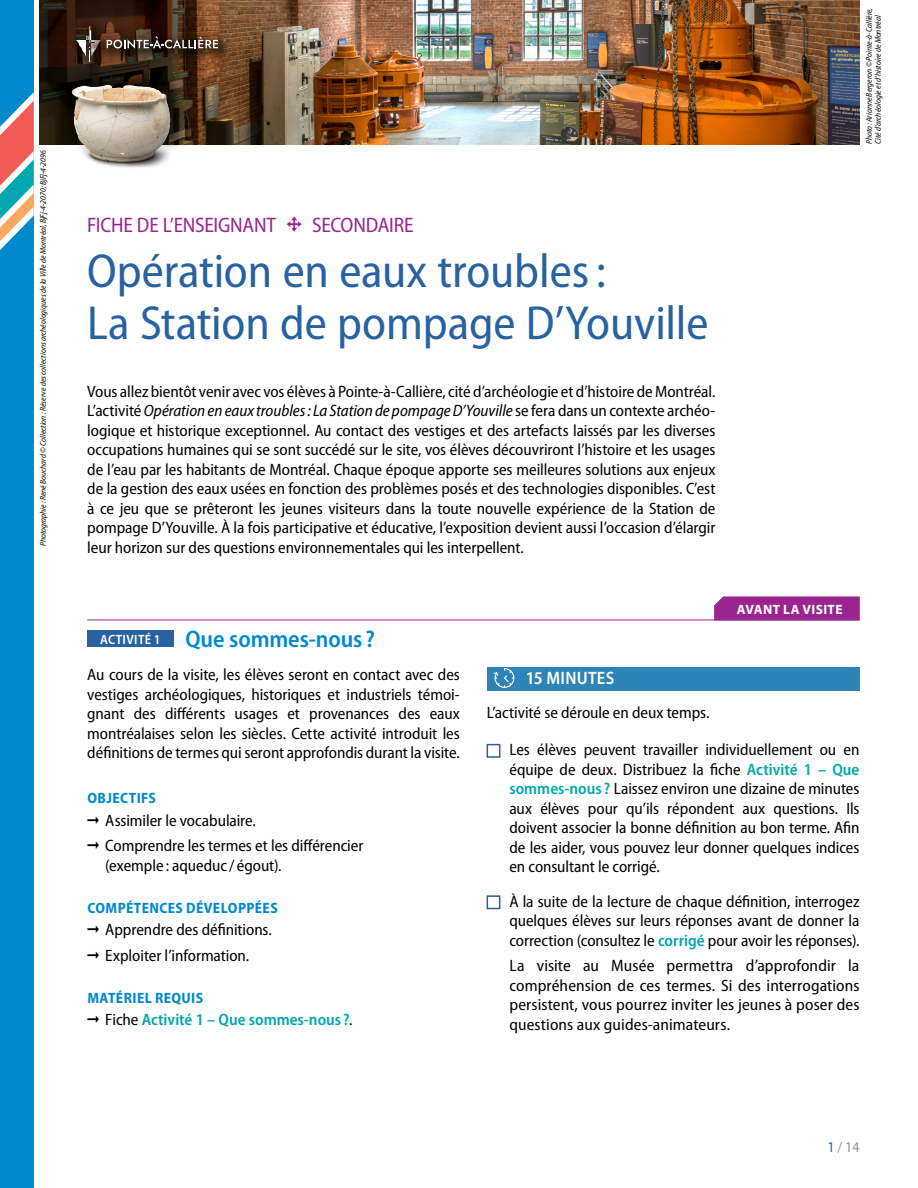
<style>
.page{position:relative;width:918px;height:1188px;background:#fff}
.page>*{position:absolute;margin:0;border:0;box-sizing:border-box;transform-origin:0 0}
.t1{font:semi-condensed 48px/52.5px "Myriad Pro";letter-spacing:-.005em;color:#2862a0}
.t2{font:600 semi-condensed 24px "Myriad Pro";letter-spacing:-.005em;color:#008acd}
.t3{font:semi-condensed 21px "Myriad Pro";letter-spacing:-.015em;color:#9a258f}
.t4{font:600 semi-condensed 18px "Myriad Pro";letter-spacing:.015em;color:#fff}
.t5{font:semi-condensed 16.5px/19.5px "Myriad Pro";letter-spacing:-.005em;color:#000;text-align:justify}
.t6{font:600 semi-condensed 16.5px "Myriad Pro";color:#00a7b0}
.t7{font:700 semi-condensed 15px "Myriad Pro";letter-spacing:.025em;color:#008acd}
.t8{font:semi-condensed 15px "Myriad Pro";color:#939598}
.t9{font:700 13.5px "Myriad Pro";letter-spacing:.025em;color:#fff}
.t10{font:italic semi-condensed 8.25px/9px "Myriad Pro";color:#000}
.s1{font-style:italic}
.s2{font-size:13.5px;color:#fff}
.s3{color:#000}
.s4{font-weight:400;color:#000}
.s5{font-weight:600;color:#00a7b0}
.s6{color:#2862a0}
</style>
<div class="page">
<img style="left:40px;top:0;width:820px;height:144px">
<div style="left:0;top:0;width:34px;height:1188px;background:#008acd"></div>
<svg style="left:0;top:92px;width:34px;height:158px"></svg>
<div style="left:65px;top:68px;width:124px;height:83px;background:#000;opacity:.67"></div>
<img style="left:67px;top:79px;width:108px;height:89px">
<div style="left:69px;top:18px;width:163px;height:58px;background:#000;opacity:.5"></div>
<svg style="left:76px;top:26px;width:25px;height:36px"></svg>
<svg style="left:107px;top:36px;width:111px;height:13px"></svg>
<hr style="left:87px;top:620px;width:772px;height:1px;background:#9a258f">
<div style="left:87px;top:630px;width:86px;height:17px;background:#2862a0"></div>
<div style="left:487px;top:667px;width:373px;height:24px;background:#2e83b7"></div>
<div style="left:714px;top:596px;width:146px;height:24px;background:#9a258f"></div>
<svg style="left:493px;top:668px;width:22px;height:20px"></svg>
<div style="left:487px;top:744px;width:13px;height:14px;border:2px solid #2862a0"></div>
<div style="left:487px;top:895px;width:13px;height:14px;border:2px solid #2862a0"></div>
<svg style="left:287px;top:216px;width:15px;height:16px"></svg>
<p class="t10" style="left:39px;top:546px;width:397px;rotate:-90deg">Photographie : René Bouchard © Collection : Réserve des collections archéologiques de la Ville de Montréal, BjFj-4-2070; BjFj-4-2096</p>
<p class="t10" style="left:865px;top:144px;width:138px;rotate:-90deg">Photo : Arianne Bergeron © Pointe-à-Callière,<br>Cité d'archéologie et d'histoire de Montréal</p>
<p class="t3" style="left:87px;top:213px;width:191px">FICHE DE L’ENSEIGNANT</p>
<p class="t3" style="left:312px;top:213px;width:103px">SECONDAIRE</p>
<h1 class="t1" style="left:87px;top:246px;width:623px">Opération en eaux troubles:<br>La Station de pompage D’Youville</h1>
<p class="t5" style="left:87px;top:382px;width:630px">Vous allez bientôt venir avec vos élèves à Pointe-à-Callière, cité d’archéologie et d’histoire de Montréal.<br>L’activité <span class="s1">Opération en eaux troubles: La Station de pompage D’Youville</span> se fera dans un contexte archéo&shy;logique et historique exceptionnel. Au contact des vestiges et des artefacts laissés par les diverses occupations humaines qui se sont succédé sur le site, vos élèves découvriront l’histoire et les usages de l’eau par les habitants de Montréal. Chaque époque apporte ses meilleures solutions aux enjeux de la gestion des eaux usées en fonction des problèmes posés et des technologies disponibles. C’est à ce jeu que se prêteront les jeunes visiteurs dans la toute nouvelle expérience de la Station de pompage D’Youville. À la fois participative et éducative, l’exposition devient aussi l’occasion d’élargir leur horizon sur des questions environnementales qui les interpellent.</p>
<p class="t9" style="left:737px;top:601px;width:107px">AVANT LA VISITE</p>
<h2 class="t2" style="left:100px;top:626px;width:276px"><span class="s2">ACTIVITÉ 1</span> Que sommes-nous?</h2>
<p class="t5" style="left:87px;top:665px;width:374px">Au cours de la visite, les élèves seront en contact avec des vestiges archéologiques, historiques et industriels témoi&shy;gnant des différents usages et provenances des eaux montréalaises selon les siècles. Cette activité introduit les définitions de termes qui seront approfondis durant la visite.</p>
<p class="t7" style="left:87px;top:790px;width:70px">OBJECTIFS</p>
<p class="t5" style="left:87px;top:808px;width:278px;line-height:25.5px">➞ Assimiler le vocabulaire.<br>➞ Comprendre les termes et les différencier</p>
<p class="t5" style="left:105px;top:856px;width:178px">(exemple : aqueduc / égout).</p>
<p class="t7" style="left:87px;top:899px;width:192px">COMPÉTENCES DÉVELOPPÉES</p>
<p class="t5" style="left:87px;top:917px;width:186px;line-height:25.5px">➞ Apprendre des définitions. ➞ Exploiter l’information.</p>
<p class="t7" style="left:87px;top:989px;width:117px">MATÉRIEL REQUIS</p>
<p class="t6" style="left:87px;top:1011px;width:267px"><span class="s3">➞</span> <span class="s4">Fiche</span> Activité 1 – Que sommes-nous?<span class="s4">.</span></p>
<p class="t4" style="left:526px;top:668px;width:90px">15 MINUTES</p>
<p class="t5" style="left:487px;top:703px;width:224px">L’activité se déroule en deux temps.</p>
<p class="t5" style="left:509px;top:740px;width:352px">Les élèves peuvent travailler individuellement ou en équipe de deux. Distribuez la fiche <span class="s5">Activité 1 – Que sommes-nous?</span> Laissez environ une dizaine de minutes aux élèves pour qu’ils répondent aux questions. Ils doivent associer la bonne définition au bon terme. Afin de les aider, vous pouvez leur donner quelques indices en consultant le corrigé.</p>
<p class="t5" style="left:509px;top:892px;width:352px">À la suite de la lecture de chaque définition, interrogez quelques élèves sur leurs réponses avant de donner la correction (consultez le <span class="s5">corrigé</span> pour avoir les réponses).</p>
<p class="t5" style="left:509px;top:956px;width:352px">La visite au Musée permettra d’approfondir la compréhension de ces termes. Si des interrogations persistent, vous pourrez inviter les jeunes à poser des questions aux guides-animateurs.</p>
<p class="t8" style="left:827px;top:1139px;width:34px"><span class="s6">1</span> / 14</p>
</div>
